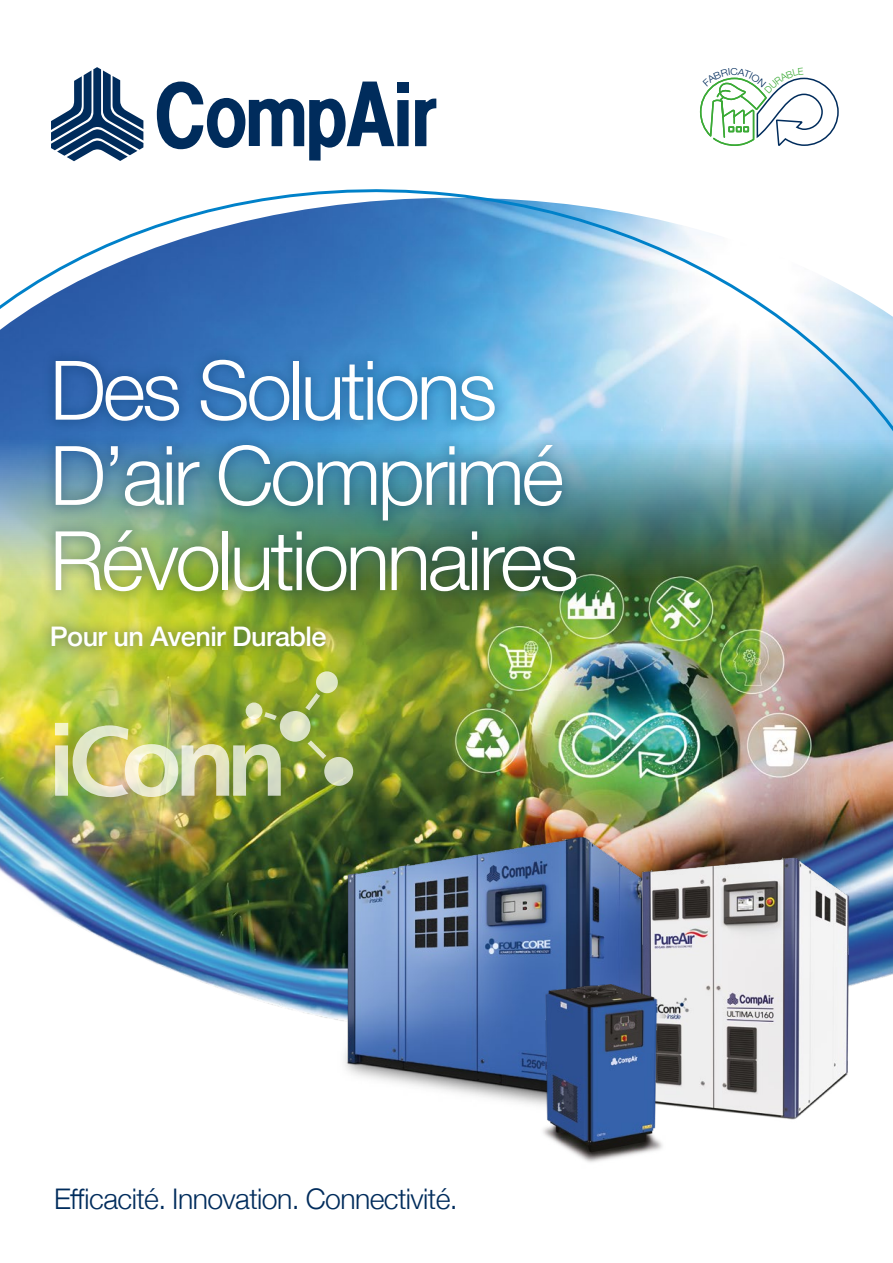
<style>
.page{position:relative;width:893px;height:1263px;background:#fff}
.page>*{position:absolute;margin:0;border:0;box-sizing:border-box;transform-origin:0 0}
.t1{font:300 82.2px/85.2px "Helvetica Neue";letter-spacing:-.04em;color:#fff}
.t2{font:300 28.35px "Helvetica Neue";letter-spacing:-.02em;color:#002c5c}
.t3{font:500 27px "Helvetica Neue";letter-spacing:-.02em;color:#fff}
</style>
<div class="page">
<img style="left:0;top:723px;width:893px;height:287px">
<img style="left:0;top:131px;width:893px;height:592px">
<div style="left:397px;top:82px;width:12px;height:10px;background:#002c5c"></div>
<svg style="left:415px;top:98px;width:21px;height:48px"></svg>
<div style="left:397px;top:100px;width:12px;height:46px;background:#002c5c"></div>
<svg style="left:157px;top:82px;width:237px;height:79px"></svg>
<svg style="left:51px;top:67px;width:92px;height:94px"></svg>
<div style="left:38px;top:346px;width:552px;height:314px;background:#002c5c;opacity:.3"></div>
<div style="left:246px;top:702px;width:16px;height:17px;background:#e3e8c8;border-radius:50%"></div>
<svg style="left:307px;top:740px;width:19px;height:19px"></svg>
<img style="left:55px;top:712px;width:226px;height:85px">
<svg style="left:324px;top:757px;width:29px;height:29px"></svg>
<svg style="left:305px;top:671px;width:33px;height:39px"></svg>
<svg style="left:280px;top:711px;width:30px;height:31px"></svg>
<img style="left:294px;top:820px;width:403px;height:285px">
<img style="left:631px;top:840px;width:227px;height:280px">
<img style="left:540px;top:984px;width:125px;height:179px">
<svg style="left:699px;top:77px;width:140px;height:69px"></svg>
<p class="t1" style="left:50px;top:342px;width:531px">Des Solutions<br>D’air Comprimé<br>Révolutionnaires</p>
<p class="t3" style="left:50px;top:614px;width:278px">Pour un Avenir Durable</p>
<p class="t2" style="left:54px;top:1175px;width:405px">Efficacité. Innovation. Connectivité.</p>
</div>
